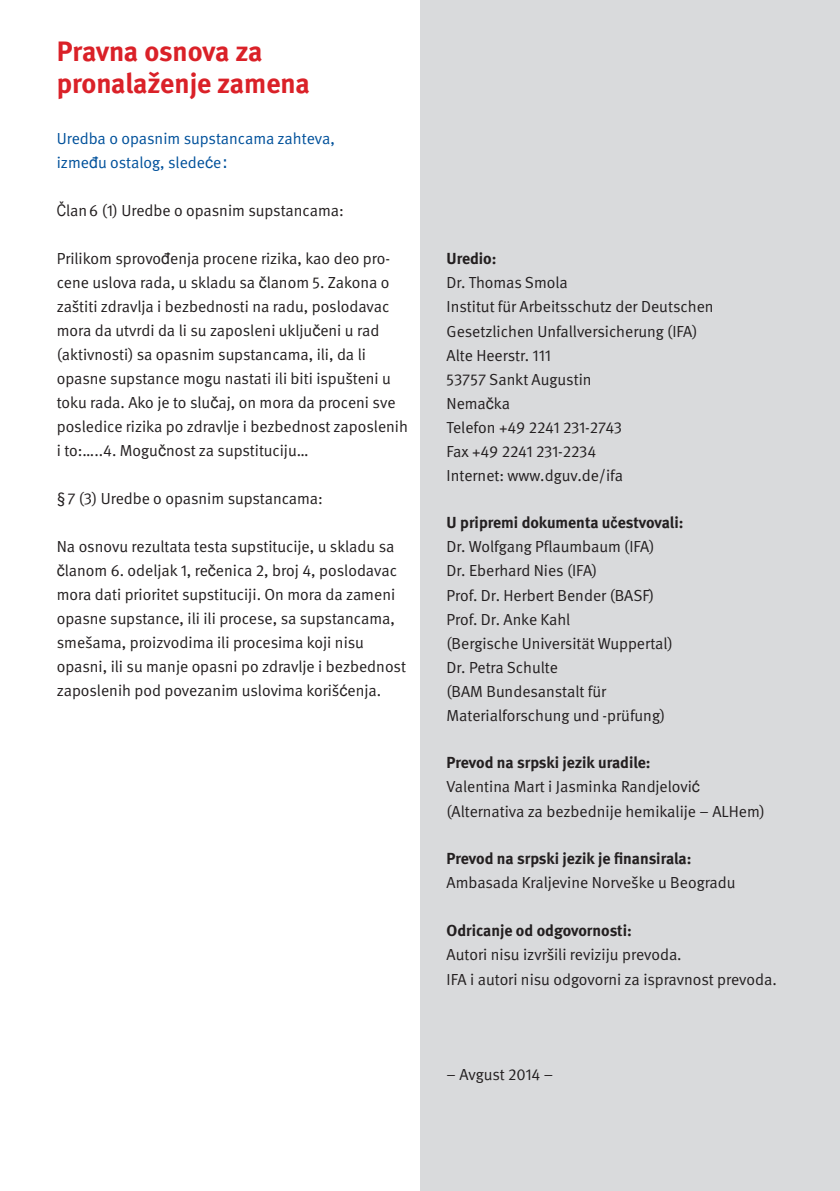
<style>
.page{position:relative;width:840px;height:1191px;background:#fff}
.page>*{position:absolute;margin:0;border:0;box-sizing:border-box;transform-origin:0 0}
.t1{font:700 28px/32px "DGUV Meta";letter-spacing:-.005em;color:#da2128}
.t2{font:16px/24px "DGUV Meta";color:#231f20}
.t3{font:700 16px "DGUV Meta";color:#231f20}
.t4{font:16px/24px "DGUV Meta";letter-spacing:-.005em;color:#01519b}
.s1{font-family:"Arial"}
.s2{font-family:"Verdana"}
.s3{font-family:"Arial Narrow"}
.s4{font-weight:700}
.s5{font-family:"Arial Narrow";font-weight:700}
</style>
<div class="page">
<div style="left:420px;top:0;width:419px;height:1191px;background:#d9dadc"></div>
<h1 class="t1" style="left:57px;top:36px;width:254px">Pravna osnova za pronalaženje zamena</h1>
<p class="t4" style="left:57px;top:127px;width:279px">Uredba o opasnim supstancama zahteva, izme<span class="s1">đ</span>u ostalog, slede<span class="s1">ć</span>e<span class="s2">:</span></p>
<p class="t2" style="left:57px;top:199px;width:288px"><span class="s3">Č</span>lan6 (1) Uredbe o opasnim supstancama:</p>
<p class="t2" style="left:57px;top:247px;width:352px">Prilikom sprovo<span class="s1">đ</span>enja procene rizika, kao deo pro&shy;cene uslova rada, u skladu sa <span class="s1">č</span>lanom 5. Zakona o zaštiti zdravlja i bezbednosti na radu, poslodavac mora da utvrdi da li su zaposleni uklju<span class="s1">č</span>eni u rad (aktivnosti) sa opasnim supstancama, ili, da li opasne supstance mogu nastati ili biti ispušteni u toku rada. Ako je to slu<span class="s1">č</span>aj, on mora da proceni sve posledice rizika po zdravlje i bezbednost zaposlenih i to:…..4. Mogu<span class="s1">č</span>nost za supstituciju…</p>
<p class="t2" style="left:57px;top:487px;width:267px">§7 (3) Uredbe o opasnim supstancama:</p>
<p class="t2" style="left:57px;top:535px;width:350px">Na osnovu rezultata testa supstitucije, u skladu sa <span class="s1">č</span>lanom 6. odeljak 1, re<span class="s1">č</span>enica 2, broj 4, poslodavac mora dati prioritet supstituciji. On mora da zameni opasne supstance, ili ili procese, sa supstancama, smešama, proizvodima ili procesima koji nisu opasni, ili su manje opasni po zdravlje i bezbednost zaposlenih pod povezanim uslovima koriš<span class="s1">ć</span>enja.</p>
<p class="t3" style="left:446px;top:249px;width:51px">Uredio:</p>
<p class="t2" style="left:446px;top:271px;width:268px">Dr. Thomas Smola<br>Institut für Arbeitsschutz der Deutschen<br>Gesetzlichen Unfallversicherung (IFA)<br>Alte Heerstr. 111<br>53757 Sankt Augustin<br>Nema<span class="s1">č</span>ka<br>Telefon +49 2241 231-2743<br>Fax +49 2241 231-2234<br>Internet: www.dguv.de/ifa</p>
<p class="t2" style="left:446px;top:511px;width:238px"><span class="s4">U pripremi dokumenta u</span><span class="s5">č</span><span class="s4">estvovali:<br></span>Dr. Wolfgang Pflaumbaum (IFA)<br>Dr. Eberhard Nies (IFA)<br>Prof. Dr. Herbert Bender (BASF)<br>Prof. Dr. Anke Kahl<br>(Bergische Universität Wuppertal)<br>Dr. Petra Schulte<br>(BAM Bundesanstalt für<br>Materialforschung und -prüfung)</p>
<p class="t2" style="left:446px;top:751px;width:320px"><span class="s4">Prevod na srpski jezik uradile:<br></span>Valentina Mart i Jasminka Randjelovi<span class="s1">ć </span>(Alternativa za bezbednije hemikalije – ALHem)</p>
<p class="t3" style="left:446px;top:849px;width:246px">Prevod na srpski jezik je finansirala:</p>
<p class="t2" style="left:446px;top:871px;width:290px">Ambasada Kraljevine Norveške u Beogradu</p>
<p class="t3" style="left:446px;top:921px;width:187px">Odricanje od odgovornosti:</p>
<p class="t2" style="left:446px;top:943px;width:331px">Autori nisu izvršili reviziju prevoda.<br>IFA i autori nisu odgovorni za ispravnost prevoda.</p>
<p class="t2" style="left:446px;top:1063px;width:108px">– Avgust 2014 –</p>
</div>
